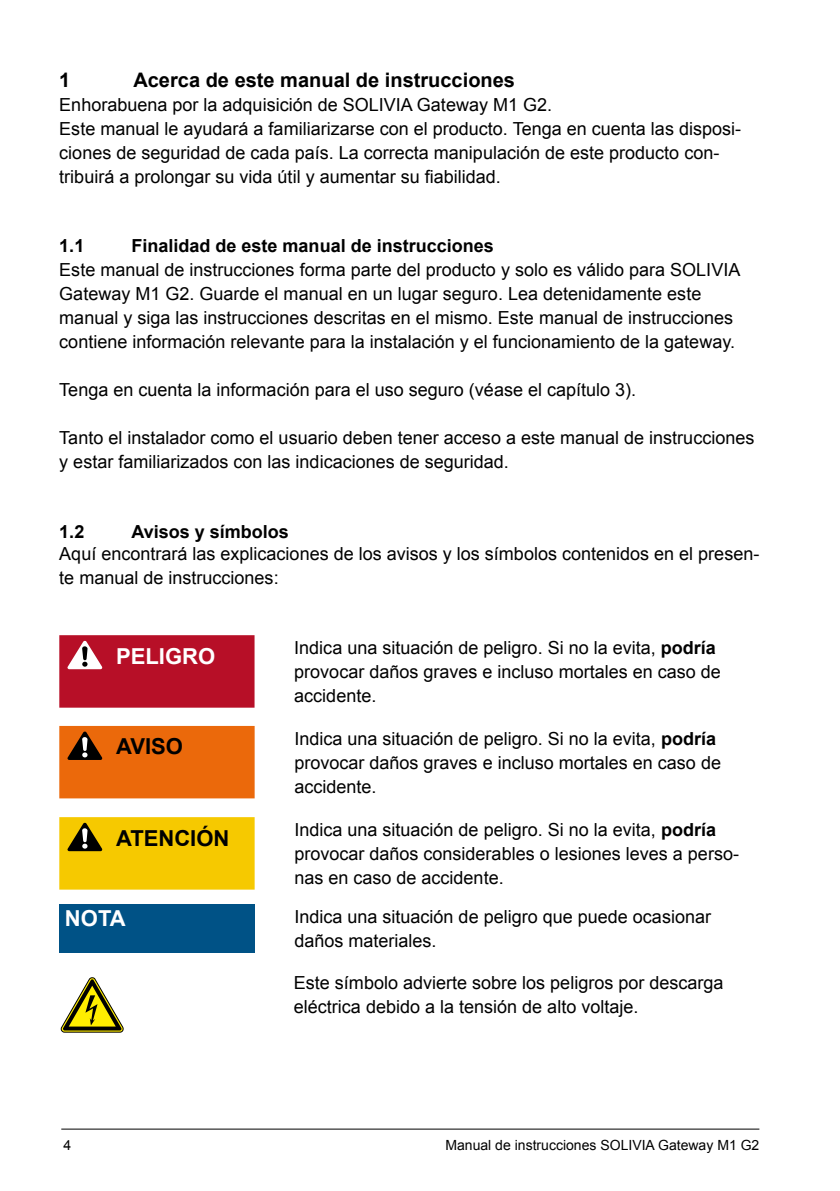
<style>
.page{position:relative;width:840px;height:1191px;background:#fff}
.page>*{position:absolute;margin:0;border:0;box-sizing:border-box;transform-origin:0 0}
.t1{font:700 22px "Arial";color:#000}
.t2{font:700 22px "Arial";color:#fff}
.t3{font:700 20px "Arial";color:#000}
.t4{font:18px/24px "Arial";color:#000}
.t5{font:700 18px "Arial";color:#000}
.t6{font:14px "Arial";color:#000}
.s1{font-weight:700}
</style>
<div class="page">
<hr style="left:61px;top:1128px;width:698px;height:1px;background:#000">
<div style="left:59px;top:904px;width:195px;height:49px;background:#005286"></div>
<svg style="left:59px;top:817px;width:195px;height:72px;background:#edc303"></svg>
<svg style="left:59px;top:635px;width:195px;height:72px;background:#b8182f"></svg>
<div style="left:59px;top:726px;width:195px;height:72px;background:#eb690b"></div>
<svg style="left:61px;top:977px;width:62px;height:55px"></svg>
<p class="t3" style="left:59px;top:66px;width:13px">1</p>
<p class="t3" style="left:133px;top:66px;width:383px">Acerca de este manual de instrucciones</p>
<p class="t4" style="left:59px;top:92px;width:683px">Enhorabuena por la adquisición de SOLIVIA Gateway M1 G2.<br>Este manual le ayudará a familiarizarse con el producto. Tenga en cuenta las disposi&shy;ciones de seguridad de cada país. La correcta manipulación de este producto con&shy;tribuirá a prolongar su vida útil y aumentar su fiabilidad.</p>
<p class="t5" style="left:59px;top:234px;width:27px">1.1</p>
<p class="t5" style="left:131px;top:234px;width:364px">Finalidad de este manual de instrucciones</p>
<p class="t4" style="left:59px;top:258px;width:682px">Este manual de instrucciones forma parte del producto y solo es válido para SOLIVIA Gateway M1 G2. Guarde el manual en un lugar seguro. Lea detenidamente este manual y siga las instrucciones descritas en el mismo. Este manual de instrucciones contiene información relevante para la instalación y el funcionamiento de la gateway.</p>
<p class="t4" style="left:59px;top:378px;width:578px">Tenga en cuenta la información para el uso seguro (véase el capítulo 3).</p>
<p class="t4" style="left:59px;top:426px;width:696px">Tanto el instalador como el usuario deben tener acceso a este manual de instrucciones y estar familiarizados con las indicaciones de seguridad.</p>
<p class="t5" style="left:59px;top:519px;width:27px">1.2</p>
<p class="t5" style="left:131px;top:519px;width:159px">Avisos y símbolos</p>
<p class="t4" style="left:59px;top:541px;width:701px">Aquí encontrará las explicaciones de los avisos y los símbolos contenidos en el presen&shy;te manual de instrucciones:</p>
<p class="t2" style="left:116px;top:641px;width:101px">PELIGRO</p>
<p class="t4" style="left:294px;top:636px;width:428px">Indica una situación de peligro. Si no la evita, <span class="s1">podría </span>provocar daños graves e incluso mortales en caso de accidente.</p>
<p class="t1" style="left:116px;top:732px;width:65px">aviso</p>
<p class="t4" style="left:294px;top:726px;width:428px">Indica una situación de peligro. Si no la evita, <span class="s1">podría </span>provocar daños graves e incluso mortales en caso de accidente.</p>
<p class="t1" style="left:116px;top:823px;width:115px">ATENCIÓN</p>
<p class="t4" style="left:294px;top:817px;width:446px">Indica una situación de peligro. Si no la evita, <span class="s1">podría </span>provocar daños considerables o lesiones leves a perso&shy;nas en caso de accidente.</p>
<p class="t2" style="left:65px;top:904px;width:62px">NOTA</p>
<p class="t4" style="left:294px;top:905px;width:418px">Indica una situación de peligro que puede ocasionar daños materiales.</p>
<p class="t4" style="left:294px;top:970px;width:431px">Este símbolo advierte sobre los peligros por descarga eléctrica debido a la tensión de alto voltaje.</p>
<p class="t6" style="left:63px;top:1136px;width:9px">4</p>
<p class="t6" style="left:445px;top:1136px;width:315px">Manual de instrucciones SOLIVIA Gateway M1 G2</p>
</div>
